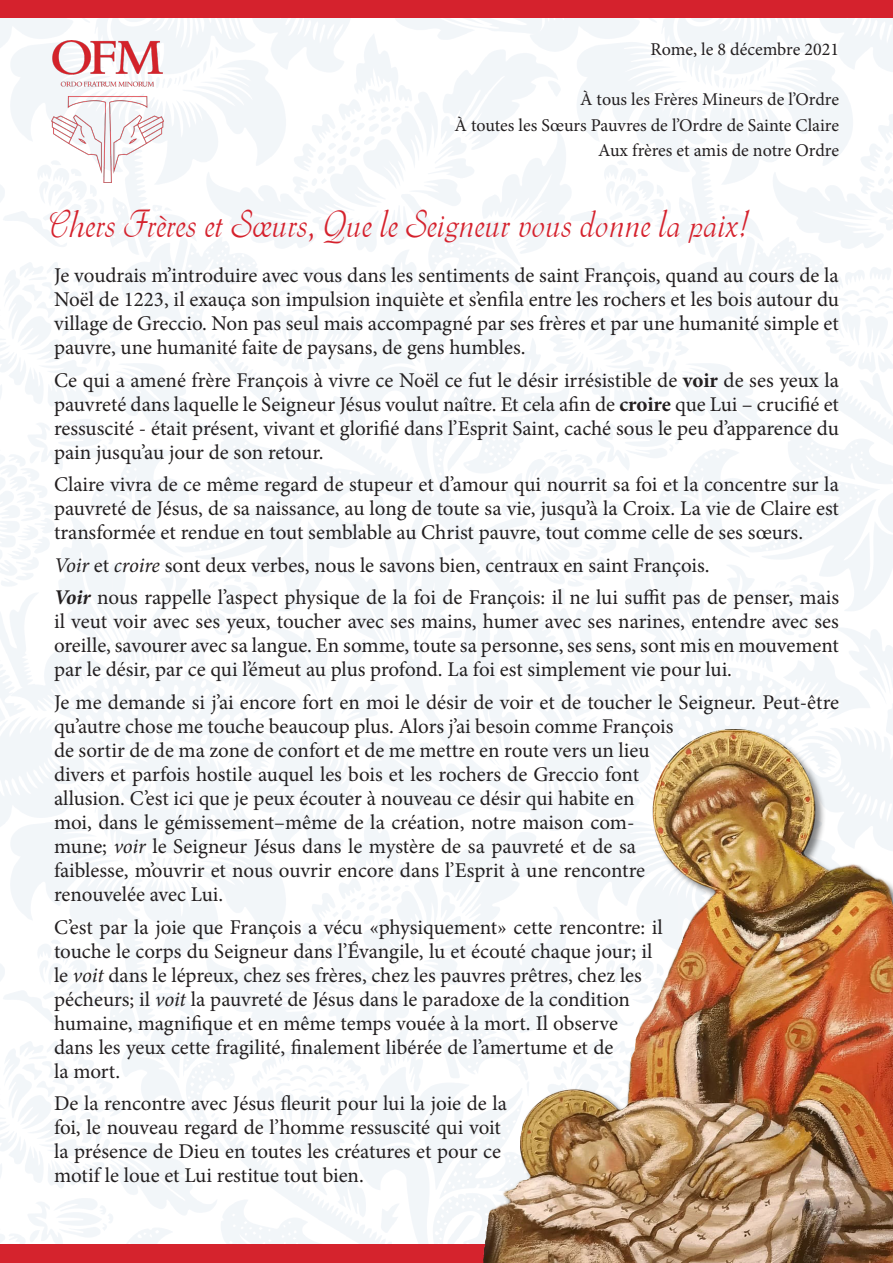
<style>
.page{position:relative;width:893px;height:1263px;background:#fff}
.page>*{position:absolute;margin:0;border:0;box-sizing:border-box;transform-origin:0 0}
.t1{font:39px "Menuetscript";color:#d5222d}
.t2{font:21px/24px "Minion Pro";color:#231f20;text-align:justify}
.t3{font:18px/25.2px "Minion Pro";color:#231f20;text-align:right}
.s1{font-weight:700}
.s2{font-style:italic}
.s3{font-weight:700;font-style:italic}
</style>
<div class="page">
<img style="left:0;top:18px;width:893px;height:1227px">
<div style="left:0;top:0;width:893px;height:18px;background:#d5222d"></div>
<div style="left:0;top:1245px;width:893px;height:18px;background:#d5232d"></div>
<img style="left:482px;top:713px;width:411px;height:550px">
<img style="left:52px;top:40px;width:112px;height:143px">
<p class="t3" style="left:651px;top:37px;width:190px">Rome, le 8 décembre 2021</p>
<p class="t3" style="left:455px;top:87px;width:386px">À tous les Frères Mineurs de l’Ordre<br>À toutes les Sœurs Pauvres de l’Ordre de Sainte Claire<br>Aux frères et amis de notre Ordre</p>
<h1 class="t1" style="left:54px;top:202px;width:705px">Chers Frères et Sœurs, Que le Seigneur vous donne la paix!</h1>
<p class="t2" style="left:54px;top:264px;width:786px">Je voudrais m’introduire avec vous dans les sentiments de saint François, quand au cours de la Noël de 1223, il exauça son impulsion inquiète et s’enfila entre les rochers et les bois autour du village de Greccio. Non pas seul mais accompagné par ses frères et par une humanité simple et pauvre, une humanité faite de paysans, de gens humbles.</p>
<p class="t2" style="left:54px;top:368px;width:786px">Ce qui a amené frère François à vivre ce Noël ce fut le désir irrésistible de <span class="s1">voir</span> de ses yeux la pauvreté dans laquelle le Seigneur Jésus voulut naître. Et cela afin de <span class="s1">croire</span> que Lui – crucifié et ressuscité - était présent, vivant et glorifié dans l’Esprit Saint, caché sous le peu d’apparence du pain jusqu’au jour de son retour.</p>
<p class="t2" style="left:54px;top:473px;width:786px">Claire vivra de ce même regard de stupeur et d’amour qui nourrit sa foi et la concentre sur la pauvreté de Jésus, de sa naissance, au long de toute sa vie, jusqu’à la Croix. La vie de Claire est transformée et rendue en tout semblable au Christ pauvre, tout comme celle de ses sœurs.</p>
<p class="t2" style="left:54px;top:549px;width:786px;line-height:32.5px"><span class="s2">Voir</span> et <span class="s2">croire</span> sont deux verbes, nous le savons bien, centraux en saint François.<br><span class="s3">Voir</span> nous rappelle l’aspect physique de la foi de François: il ne lui suffit pas de penser, mais</p>
<p class="t2" style="left:54px;top:610px;width:786px">il veut voir avec ses yeux, toucher avec ses mains, humer avec ses narines, entendre avec ses oreille, savourer avec sa langue. En somme, toute sa personne, ses sens, sont mis en mouvement par le désir, par ce qui l’émeut au plus profond. La foi est simplement vie pour lui.</p>
<p class="t2" style="left:54px;top:690px;width:787px;text-align:left">Je me demande si j’ai encore fort en moi le désir de voir et de toucher le Seigneur. Peut-être qu’autre chose me touche beaucoup plus. Alors j’ai besoin comme François<br>de sortir de de ma zone de confort et de me mettre en route vers un lieu<br>divers et parfois hostile auquel les bois et les rochers de Greccio font<br>allusion. C’est ici que je peux écouter à nouveau ce désir qui habite en<br>moi, dans le gémissement–même de la création, notre maison com-<br>mune; <span class="s2">voir</span> le Seigneur Jésus dans le mystère de sa pauvreté et de sa<br>faiblesse, m’ouvrir et nous ouvrir encore dans l’Esprit à une rencontre<br>renouvelée avec Lui.</p>
<p class="t2" style="left:54px;top:915px;width:610px;text-align:left">C’est par la joie que François a vécu «physiquement» cette rencontre: il touche le corps du Seigneur dans l’Évangile, lu et écouté chaque jour; il le <span class="s2">voit</span> dans le lépreux, chez ses frères, chez les pauvres prêtres, chez les pécheurs; il <span class="s2">voit</span> la pauvreté de Jésus dans le paradoxe de la condition humaine, magnifique et en même temps vouée à la mort. Il observe<br>dans les yeux cette fragilité, finalement libérée de l’amertume et de<br>la mort.</p>
<p class="t2" style="left:54px;top:1091px;width:454px;text-align:left">De la rencontre avec Jésus fleurit pour lui la joie de la foi, le nouveau regard de l’homme ressuscité qui voit la présence de Dieu en toutes les créatures et pour ce motif le loue et Lui restitue tout bien.</p>
</div>
